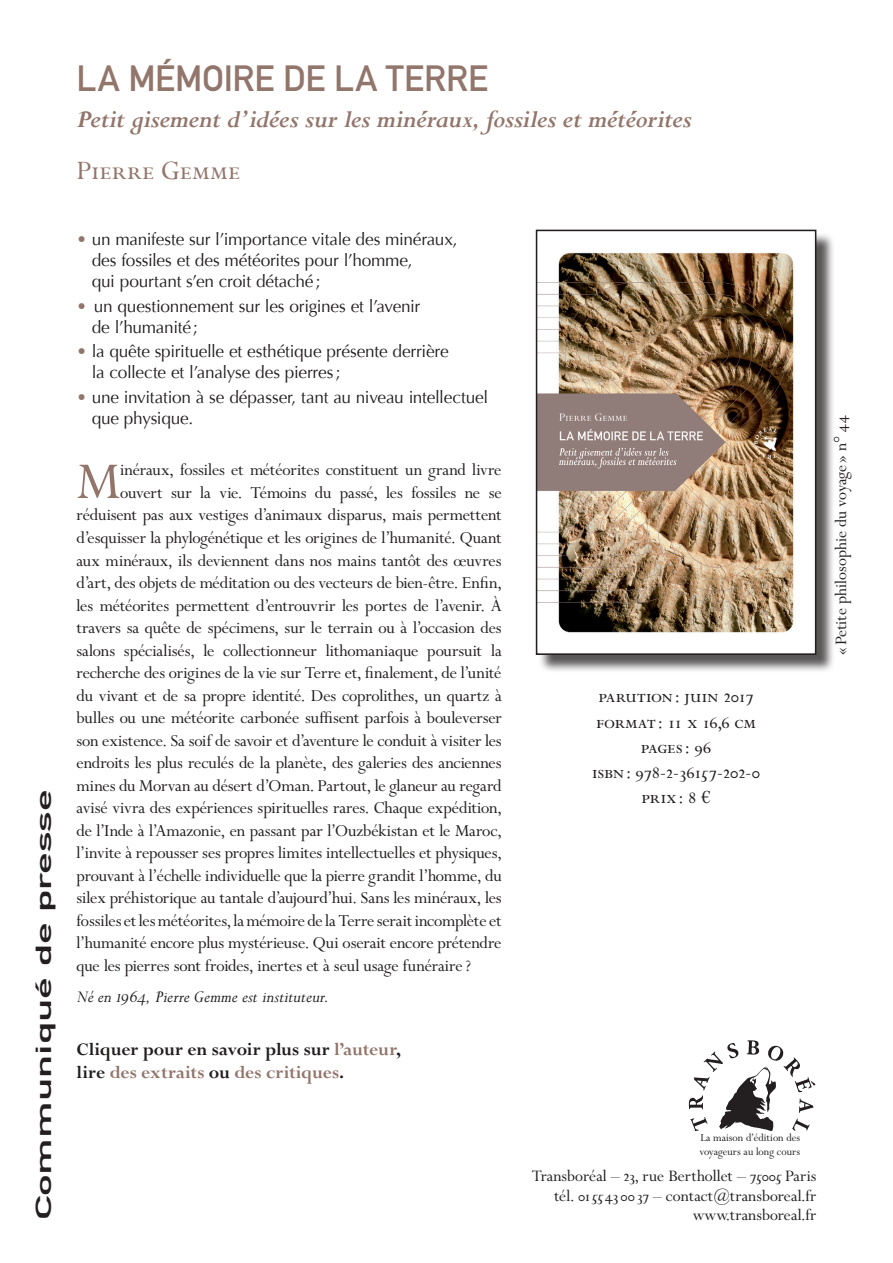
<style>
.page{position:relative;width:893px;height:1263px;background:#fff}
.page>*{position:absolute;margin:0;border:0;box-sizing:border-box;transform-origin:0 0}
.t1{font:58.05px "Perpetua MT Pro";color:#92756b}
.t2{font:36px "DIN Mittelschrift LTCE";letter-spacing:-.005em;color:#92756b}
.t3{font:30px "Perpetua MT Pro";letter-spacing:.01em;color:#92756b}
.t4{font:italic 700 27px "Perpetua MT Pro";letter-spacing:-.015em;color:#92756b}
.t5{font:21.6px "DIN Mittelschrift LTCE";color:#231f20;scale:2 1}
.t6{font:21px/25.2px "Perpetua MT Pro";color:#231f20;text-align:center}
.t7{font:700 19.5px/23.4px "Perpetua MT Pro";letter-spacing:-.005em;color:#231f20}
.t8{font:18.75px "Perpetua MT Pro";letter-spacing:-.015em;color:#231f20}
.t9{font:italic 18.75px "Perpetua MT Pro";letter-spacing:-.005em;color:#231f20}
.t10{font:18px/19.5px "Perpetua MT Pro";color:#231f20;text-align:right}
.t11{font:17.25px/20.7px "Optima";letter-spacing:-.015em;color:#231f20}
.t12{font:12px/14.4px "Perpetua MT Pro";color:#231f20}
.s1{color:#92756b}
</style>
<div class="page">
<svg style="left:689px;top:1040px;width:126px;height:91px"></svg>
<div style="left:538px;top:232px;width:297px;height:442px;background:#231f20;opacity:.75"></div>
<img style="left:539px;top:233px;width:274px;height:419px">
<div style="left:536px;top:230px;width:280px;height:425px;border:2px solid #231f20"></div>
<h2 class="t2" style="left:77px;top:57px;width:413px">LA MÉMOIRE DE LA TERRE</h2>
<h3 class="t4" style="left:77px;top:104px;width:617px">Petit gisement d’idées sur les minéraux, fossiles et météorites</h3>
<h3 class="t3" style="left:77px;top:153px;width:165px">Pierre Gemme</h3>
<p class="t5" style="left:31px;top:1220px;width:217px;rotate:-90deg">COMMUNIQUÉ DE PRESSE</p>
<p class="t11" style="left:92px;top:229px;width:367px;text-indent:-15px"><span class="s1">•</span> un manifeste sur l’importance vitale des minéraux, des fossiles et des météorites pour l’homme,<br>qui pourtant s’en croit détaché ;</p>
<p class="t11" style="left:92px;top:296px;width:330px;text-indent:-15px"><span class="s1">•</span> un questionnement sur les origines et l’avenir de l’humanité;</p>
<p class="t11" style="left:92px;top:341px;width:358px;text-indent:-15px"><span class="s1">•</span> la quête spirituelle et esthétique présente derrière la collecte et l’analyse des pierres;</p>
<p class="t11" style="left:92px;top:387px;width:398px;text-indent:-15px"><span class="s1">•</span> une invitation à se dépasser, tant au niveau intellectuel que physique.</p>
<h1 class="t1" style="left:77px;top:448px;width:45px">M</h1>
<p class="t8" style="left:120px;top:459px;width:383px">inéraux, fossiles et météorites constituent un grand livre</p>
<p class="t8" style="left:120px;top:482px;width:383px">ouvert sur la vie. Témoins du passé, les fossiles ne se</p>
<p class="t8" style="left:77px;top:504px;width:427px">réduisent pas aux vestiges d’animaux disparus, mais permettent</p>
<p class="t8" style="left:77px;top:527px;width:427px">d’esquisser la phylogénétique et les origines de l’humanité. Quant</p>
<p class="t8" style="left:77px;top:549px;width:427px">aux minéraux, ils deviennent dans nos mains tantôt des œuvres</p>
<p class="t8" style="left:77px;top:572px;width:427px">d’art, des objets de méditation ou des vecteurs de bien-être. Enfin,</p>
<p class="t8" style="left:77px;top:594px;width:427px">les météorites permettent d’entrouvrir les portes de l’avenir. À</p>
<p class="t8" style="left:77px;top:617px;width:427px">travers sa quête de spécimens, sur le terrain ou à l’occasion des</p>
<p class="t8" style="left:77px;top:639px;width:427px">salons spécialisés, le collectionneur lithomaniaque poursuit la</p>
<p class="t8" style="left:77px;top:662px;width:427px">recherche des origines de la vie sur Terre et, finalement, de l’unité</p>
<p class="t8" style="left:77px;top:684px;width:427px">du vivant et de sa propre identité. Des coprolithes, un quartz à</p>
<p class="t8" style="left:77px;top:707px;width:427px">bulles ou une météorite carbonée suffisent parfois à bouleverser</p>
<p class="t8" style="left:77px;top:729px;width:427px">son existence. Sa soif de savoir et d’aventure le conduit à visiter les</p>
<p class="t8" style="left:77px;top:752px;width:427px">endroits les plus reculés de la planète, des galeries des anciennes</p>
<p class="t8" style="left:77px;top:774px;width:427px">mines du Morvan au désert d’Oman. Partout, le glaneur au regard</p>
<p class="t8" style="left:77px;top:797px;width:427px">avisé vivra des expériences spirituelles rares. Chaque expédition,</p>
<p class="t8" style="left:77px;top:819px;width:427px">de l’Inde à l’Amazonie, en passant par l’Ouzbékistan et le Maroc,</p>
<p class="t8" style="left:77px;top:842px;width:427px">l’invite à repousser ses propres limites intellectuelles et physiques,</p>
<p class="t8" style="left:77px;top:864px;width:427px">prouvant à l’échelle individuelle que la pierre grandit l’homme, du</p>
<p class="t8" style="left:77px;top:887px;width:427px">silex préhistorique au tantale d’aujourd’hui. Sans les minéraux, les</p>
<p class="t8" style="left:77px;top:909px;width:427px">fossiles et les météorites, la mémoire de la Terre serait incomplète et</p>
<p class="t8" style="left:77px;top:932px;width:427px">l’humanité encore plus mystérieuse. Qui oserait encore prétendre</p>
<p class="t8" style="left:77px;top:954px;width:396px">que les pierres sont froides, inertes et à seul usage funéraire?</p>
<p class="t9" style="left:77px;top:985px;width:254px">Né en 1964, Pierre Gemme est instituteur.</p>
<p class="t7" style="left:77px;top:1038px;width:326px">Cliquer pour en savoir plus sur <span class="s1">l’auteur</span>, lire <span class="s1">des extraits</span> ou <span class="s1">des critiques</span>.</p>
<p class="t6" style="left:592px;top:684px;width:170px">parution : juin 2017 format : 11 x 16,6 cm pages: 96<br>isbn : 978-2-36157-202-0 prix: 8 €</p>
<p class="t10" style="left:831px;top:655px;width:241px;rotate:-90deg">« Petite philosophie du voyage » n° 44</p>
<p class="t12" style="left:699px;top:1130px;width:102px">La maison d’édition des voyageurs au long cours</p>
<p class="t10" style="left:532px;top:1167px;width:286px">Transboréal – 23, rue Berthollet – 75005 Paris tél. 0155 43 00 37 – contact@transboreal.fr www.transboreal.fr</p>
</div>
